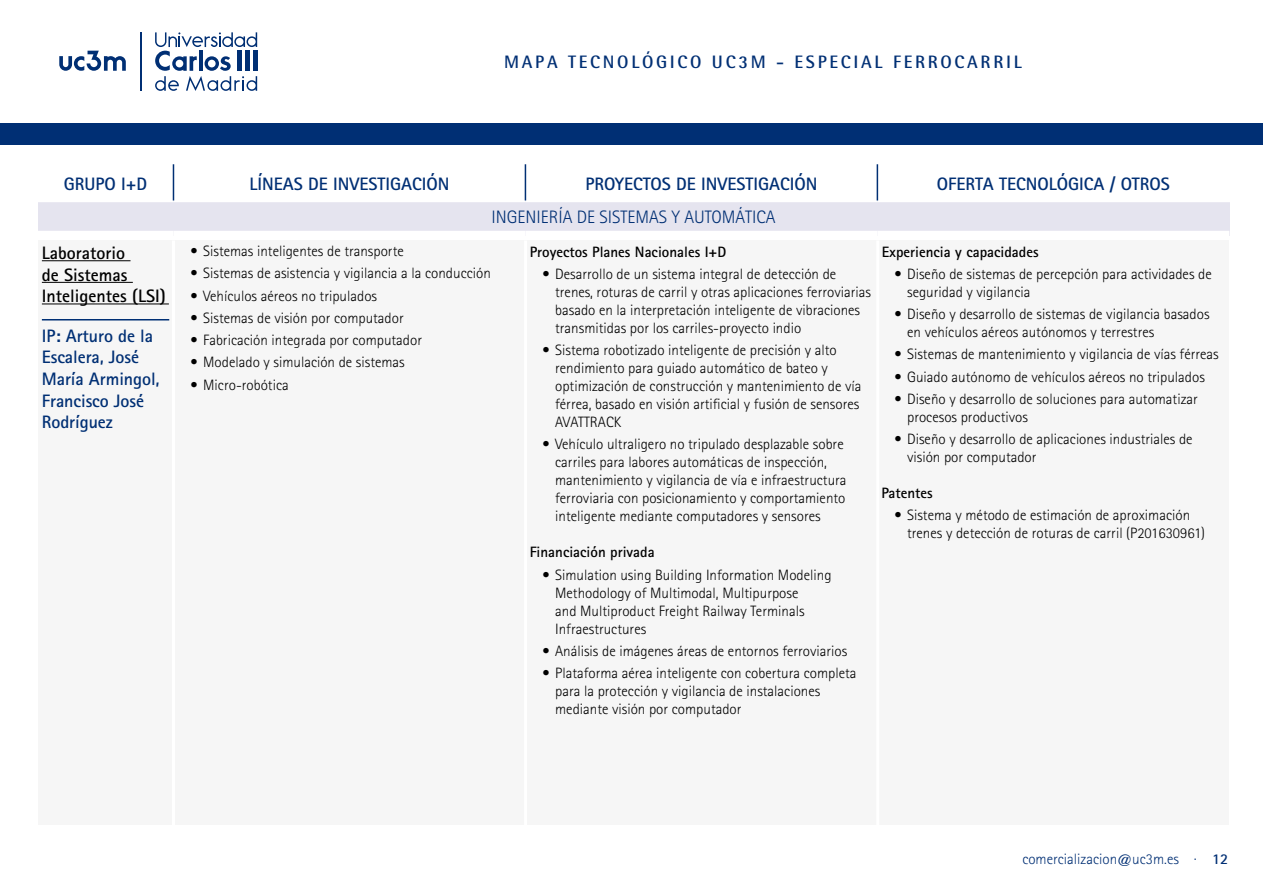
<style>
.page{position:relative;width:1263px;height:893px;background:#fff}
.page>*{position:absolute;margin:0;border:0;box-sizing:border-box;transform-origin:0 0}
.t1{font:700 18px/21.6px "Rotis Sans Serif";color:#002f74}
.t2{font:700 18px "Rotis Semi Sans";color:#002f74}
.t3{font:700 18px/21.6px "Rotis Sans Serif";color:#000}
.t4{font:300 18px "Rotis Sans Serif";color:#002f74}
.t5{font:300 15px/18px "Rotis Sans Serif";color:#000}
.t6{font:700 15px "Rotis Sans Serif";color:#000}
.t7{font:300 15px "Rotis Sans Serif";color:#002f74}
.s1{font-weight:700}
</style>
<div class="page">
<hr style="left:140px;top:32px;width:1px;height:59px;background:#002f74">
<svg style="left:59px;top:51px;width:67px;height:20px"></svg>
<svg style="left:155px;top:32px;width:102px;height:59px"></svg>
<div style="left:0;top:123px;width:1263px;height:22px;background:#002f74"></div>
<svg style="left:172px;top:164px;width:707px;height:37px"></svg>
<div style="left:38px;top:201px;width:1191px;height:34px;background:#e5e4ef"></div>
<hr style="left:173px;top:164px;width:1px;height:37px;background:#002f74">
<hr style="left:525px;top:164px;width:1px;height:37px;background:#002f74">
<hr style="left:877px;top:164px;width:1px;height:37px;background:#002f74">
<hr style="left:37px;top:201px;width:136px;height:1px;background:#fff">
<hr style="left:173px;top:201px;width:352px;height:1px;background:#fff">
<hr style="left:525px;top:201px;width:352px;height:1px;background:#fff">
<hr style="left:877px;top:201px;width:353px;height:1px;background:#fff">
<div style="left:38px;top:231px;width:135px;height:9px;background:#fff"></div>
<div style="left:173px;top:231px;width:352px;height:9px;background:#fff"></div>
<div style="left:525px;top:231px;width:352px;height:9px;background:#fff"></div>
<div style="left:877px;top:231px;width:352px;height:9px;background:#fff"></div>
<div style="left:173px;top:240px;width:352px;height:585px;background:#f6f6f6"></div>
<div style="left:525px;top:240px;width:352px;height:585px;background:#f6f6f6"></div>
<div style="left:877px;top:240px;width:352px;height:585px;background:#f6f6f6"></div>
<div style="left:38px;top:240px;width:135px;height:585px;background:#f6f6f6"></div>
<hr style="left:42px;top:260px;width:89px;height:1px;background:#000">
<hr style="left:42px;top:282px;width:91px;height:1px;background:#000">
<hr style="left:42px;top:303px;width:127px;height:1px;background:#000">
<hr style="left:42px;top:319px;width:127px;height:1px;background:#002f74">
<hr style="left:172px;top:240px;width:3px;height:585px;background:#fff">
<hr style="left:524px;top:240px;width:3px;height:585px;background:#fff">
<hr style="left:876px;top:240px;width:3px;height:585px;background:#fff">
<p class="t2" style="left:504px;top:51px;width:14px">MAPA</p>
<p class="t2" style="left:568px;top:51px;width:14px">TECNOLÓGICO</p>
<p class="t2" style="left:712px;top:51px;width:95px">UC 3M - ESPECIAL</p>
<p class="t2" style="left:893px;top:51px;width:13px">FERROCARRIL</p>
<p class="t1" style="left:64px;top:172px;width:85px">GRUPO I+D</p>
<p class="t1" style="left:249px;top:172px;width:201px">LÍNEAS DE INVESTIGACIÓN</p>
<p class="t1" style="left:585px;top:172px;width:233px">PROYECTOS DE INVESTIGACIÓN</p>
<p class="t1" style="left:937px;top:172px;width:234px">OFERTA TECNOLÓGICA / OTROS</p>
<p class="t4" style="left:491px;top:207px;width:286px">INGENIERÍA DE SISTEMAS Y AUTOMÁTICA</p>
<p class="t5" style="left:190px;top:242px;width:215px">• Sistemas inteligentes de transporte</p>
<p class="t5" style="left:190px;top:264px;width:302px">• Sistemas de asistencia y vigilancia a la conducción</p>
<p class="t5" style="left:190px;top:287px;width:188px">• Vehículos aéreos no tripulados</p>
<p class="t5" style="left:190px;top:309px;width:215px">• Sistemas de visión por computador</p>
<p class="t5" style="left:190px;top:331px;width:233px">• Fabricación integrada por computador</p>
<p class="t5" style="left:190px;top:353px;width:216px">• Modelado y simulación de sistemas</p>
<p class="t5" style="left:190px;top:376px;width:100px">• Micro-robótica</p>
<p class="t6" style="left:530px;top:242px;width:198px">Proyectos Planes Nacionales I+D</p>
<p class="t5" style="left:555px;top:265px;width:317px;text-indent:-13px">• Desarrollo de un sistema integral de detección de trenes, roturas de carril y otras aplicaciones ferroviarias basado en la interpretación inteligente de vibraciones transmitidas por los carriles-proyecto indio</p>
<p class="t5" style="left:555px;top:341px;width:308px;text-indent:-13px">• Sistema robotizado inteligente de precisión y alto rendimiento para guiado automático de bateo y optimización de construcción y mantenimiento de vía férrea, basado en visión artificial y fusión de sensores AVATTRACK</p>
<p class="t5" style="left:555px;top:435px;width:293px;text-indent:-13px">• Vehículo ultraligero no tripulado desplazable sobre carriles para labores automáticas de inspección, mantenimiento y vigilancia de vía e infraestructura ferroviaria con posicionamiento y comportamiento inteligente mediante computadores y sensores</p>
<p class="t6" style="left:530px;top:543px;width:126px">Financiación privada</p>
<p class="t5" style="left:555px;top:565px;width:278px;text-indent:-13px">• Simulation using Building Information Modeling Methodology of Multimodal, Multipurpose<br>and Multiproduct Freight Railway Terminals Infraestructures</p>
<p class="t5" style="left:542px;top:642px;width:306px">• Análisis de imágenes áreas de entornos ferroviarios</p>
<p class="t5" style="left:555px;top:664px;width:303px;text-indent:-13px">• Plataforma aérea inteligente con cobertura completa para la protección y vigilancia de instalaciones mediante visión por computador</p>
<p class="t6" style="left:882px;top:242px;width:158px">Experiencia y capacidades</p>
<p class="t5" style="left:907px;top:265px;width:306px;text-indent:-13px">• Diseño de sistemas de percepción para actividades de seguridad y vigilancia</p>
<p class="t5" style="left:907px;top:305px;width:304px;text-indent:-13px">• Diseño y desarrollo de sistemas de vigilancia basados en vehículos aéreos autónomos y terrestres</p>
<p class="t5" style="left:894px;top:345px;width:326px">• Sistemas de mantenimiento y vigilancia de vías férreas</p>
<p class="t5" style="left:894px;top:367px;width:312px">• Guiado autónomo de vehículos aéreos no tripulados</p>
<p class="t5" style="left:907px;top:390px;width:292px;text-indent:-13px">• Diseño y desarrollo de soluciones para automatizar procesos productivos</p>
<p class="t5" style="left:907px;top:430px;width:287px;text-indent:-13px">• Diseño y desarrollo de aplicaciones industriales de visión por computador</p>
<p class="t6" style="left:882px;top:483px;width:53px">Patentes</p>
<p class="t5" style="left:907px;top:506px;width:299px;text-indent:-13px">• Sistema y método de estimación de aproximación trenes y detección de roturas de carril (P201630961)</p>
<p class="t3" style="left:42px;top:242px;width:125px">Laboratorio<br>de Sistemas<br>Inteligentes (LSI)</p>
<p class="t1" style="left:42px;top:325px;width:119px">IP: Arturo de la<br>Escalera, José<br>María Armingol,<br>Francisco José<br>Rodríguez</p>
<p class="t7" style="left:1022px;top:851px;width:207px">comercializacion@uc3m.es · <span class="s1">12</span></p>
</div>
